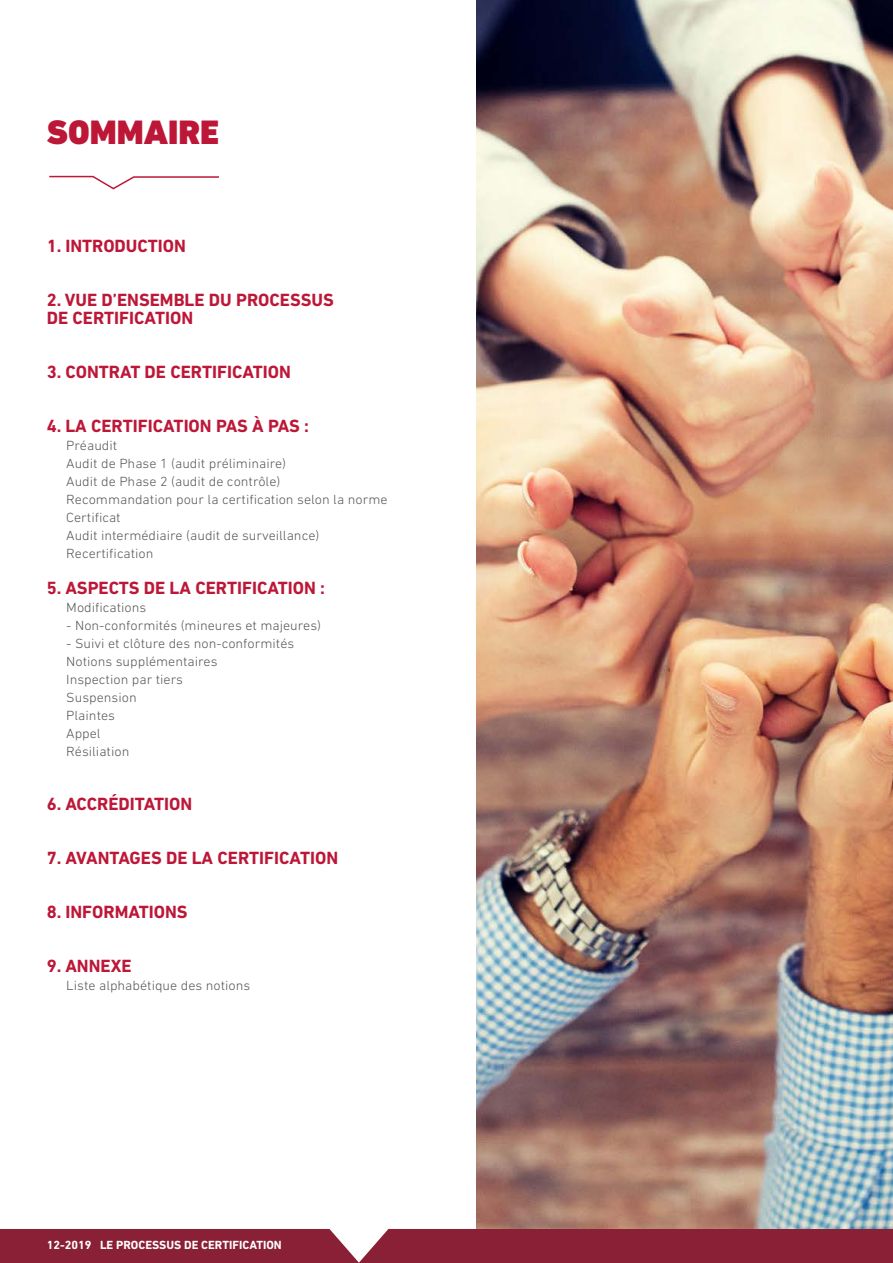
<style>
.page{position:relative;width:893px;height:1263px;background:#fff}
.page>*{position:absolute;margin:0;border:0;box-sizing:border-box;transform-origin:0 0}
.t1{font:900 34.5px "DIN Next LT Pro";color:#bd1738}
.t2{font:700 18px "DIN Next LT Pro";color:#bd1738}
.t3{font:300 13.5px "DIN Next LT Pro";color:#57585a;scale:1.05 1}
.t4{font:700 12px "DIN Next LT Pro";color:#fff}
</style>
<div class="page">
<div style="left:0;top:1229px;width:879px;height:34px;background:#8a2035"></div>
<div style="left:879px;top:1229px;width:14px;height:34px;background:#8a2035"></div>
<img style="left:476px;top:0;width:417px;height:1229px">
<svg style="left:49px;top:175px;width:170px;height:15px"></svg>
<p class="t1" style="left:47px;top:112px;width:174px">SOMMAIRE</p>
<p class="t2" style="left:47px;top:235px;width:141px">1. INTRODUCTION</p>
<p class="t2" style="left:47px;top:289px;width:288px">2. VUE D’ENSEMBLE DU PROCESSUS</p>
<p class="t2" style="left:47px;top:307px;width:148px">DE CERTIFICATION</p>
<p class="t2" style="left:47px;top:361px;width:246px">3. CONTRAT DE CERTIFICATION</p>
<p class="t2" style="left:47px;top:415px;width:264px">4. LA CERTIFICATION PAS À PAS :</p>
<p class="t3" style="left:66px;top:438px;width:50px">Préaudit</p>
<p class="t3" style="left:66px;top:456px;width:211px">Audit de Phase 1 (audit préliminaire)</p>
<p class="t3" style="left:66px;top:474px;width:205px">Audit de Phase 2 (audit de contrôle)</p>
<p class="t3" style="left:66px;top:492px;width:307px">Recommandation pour la certification selon la norme</p>
<p class="t3" style="left:66px;top:510px;width:53px">Certificat</p>
<p class="t3" style="left:66px;top:528px;width:243px">Audit intermédiaire (audit de surveillance)</p>
<p class="t3" style="left:66px;top:546px;width:85px">Recertification</p>
<p class="t2" style="left:47px;top:577px;width:280px">5. ASPECTS DE LA CERTIFICATION :</p>
<p class="t3" style="left:66px;top:600px;width:78px">Modifications</p>
<p class="t3" style="left:66px;top:618px;width:244px">- Non-conformités (mineures et majeures)</p>
<p class="t3" style="left:66px;top:636px;width:219px">- Suivi et clôture des non-conformités</p>
<p class="t3" style="left:66px;top:654px;width:146px">Notions supplémentaires</p>
<p class="t3" style="left:66px;top:672px;width:113px">Inspection par tiers</p>
<p class="t3" style="left:66px;top:690px;width:69px">Suspension</p>
<p class="t3" style="left:66px;top:708px;width:48px">Plaintes</p>
<p class="t3" style="left:66px;top:726px;width:34px">Appel</p>
<p class="t3" style="left:66px;top:744px;width:62px">Résiliation</p>
<p class="t2" style="left:47px;top:793px;width:147px">6. ACCRÉDITATION</p>
<p class="t2" style="left:47px;top:847px;width:293px">7. AVANTAGES DE LA CERTIFICATION</p>
<p class="t2" style="left:47px;top:901px;width:142px">8. INFORMATIONS</p>
<p class="t2" style="left:47px;top:955px;width:86px">9. ANNEXE</p>
<p class="t3" style="left:66px;top:978px;width:177px">Liste alphabétique des notions</p>
<p class="t4" style="left:47px;top:1238px;width:236px">12-2019 LE PROCESSUS DE CERTIFICATION</p>
</div>
